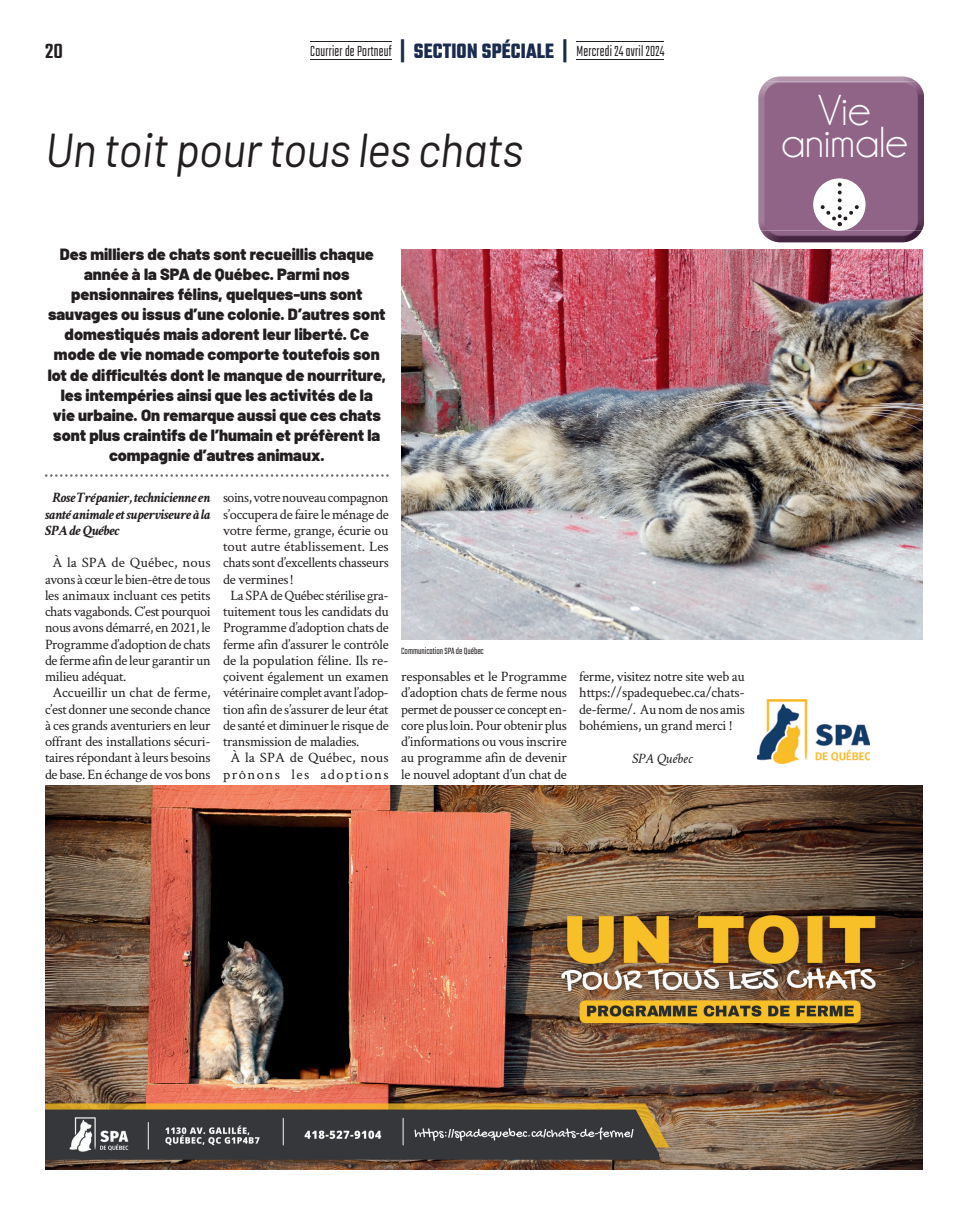
<style>
.page{position:relative;width:968px;height:1215px;background:#fff}
.page>*{position:absolute;margin:0;border:0;box-sizing:border-box;transform-origin:0 0}
.t1{font:italic 47.5px "Barlow";letter-spacing:-.01em;color:#231f20;scale:.95 1}
.t2{font:43.75px/32.5px "Champagne&Limousines";color:#fff;text-align:center}
.t3{font:500 22.5px "Teko";color:#231f20}
.t4{font:900 16.25px/20px "Barlow";color:#231f20;text-align:center}
.t5{font:300 16.25px "Teko";letter-spacing:.02em;color:#231f20;scale:.88 1}
.t6{font:14.38px/16.2px "Crimson Text";letter-spacing:-.02em;color:#231f20;text-align:justify}
.t7{font:italic 700 14.38px/16.2px "Crimson Text";letter-spacing:-.02em;color:#231f20;text-align:justify}
.t8{font:14.38px "Crimson Text";letter-spacing:.01em;color:#231f20}
.t9{font:14.38px "Crimson Text";letter-spacing:.095em;color:#231f20}
.t10{font:italic 14.38px "Crimson Text";color:#231f20}
.t11{font:300 10px "Teko";color:#231f20}
.s1{font-weight:700;font-size:22.5px;color:#1a2b4e}
</style>
<div class="page">
<img style="left:401px;top:249px;width:521px;height:390px">
<svg style="left:45px;top:474px;width:343px;height:3px"></svg>
<img style="left:767px;top:76px;width:149px;height:5px">
<img style="left:761px;top:231px;width:160px;height:11px">
<img style="left:758px;top:81px;width:166px;height:150px">
<svg style="left:813px;top:178px;width:52px;height:53px"></svg>
<img style="left:757px;top:700px;width:112px;height:63px">
<img style="left:45px;top:785px;width:877px;height:385px">
<hr style="left:310px;top:41px;width:81px;height:1px;background:#231f20">
<hr style="left:310px;top:59px;width:81px;height:1px;background:#231f20">
<hr style="left:576px;top:41px;width:88px;height:1px;background:#231f20">
<hr style="left:576px;top:59px;width:88px;height:1px;background:#231f20">
<h3 class="t3" style="left:45px;top:38px;width:20px">20</h3>
<p class="t5" style="left:310px;top:42px;width:404px">Courrier de Portneuf <span class="s1">| SECTION SPÉCIALE |</span> Mercredi 24 avril 2024</p>
<h1 class="t1" style="left:45px;top:115px;width:505px">Un toit pour tous les chats</h1>
<p class="t4" style="left:48px;top:243px;width:340px">Des milliers de chats sont recueillis chaque année à la SPA de Québec. Parmi nos pensionnaires félins, quelques-uns sont sauvages ou issus d’une colonie. D’autres sont domestiqués mais adorent leur liberté. Ce mode de vie nomade comporte toutefois son lot de difficultés dont le manque de nourriture, les intempéries ainsi que les activités de la<br>vie urbaine. On remarque aussi que ces chats sont plus craintifs de l’humain et préfèrent la compagnie d’autres animaux.</p>
<p class="t7" style="left:45px;top:489px;width:167px;text-indent:7px">Rose Trépanier, technicienne en santé animale et superviseure à la SPA de Québec</p>
<p class="t8" style="left:52px;top:553px;width:160px">À la SPA de Québec, nous</p>
<p class="t6" style="left:45px;top:571px;width:167px">avons à cœur le bien-être de tous</p>
<p class="t6" style="left:45px;top:587px;width:167px">les animaux incluant ces petits</p>
<p class="t6" style="left:45px;top:603px;width:167px">chats vagabonds. C’est pourquoi</p>
<p class="t6" style="left:45px;top:619px;width:167px">nous avons démarré, en 2021, le</p>
<p class="t6" style="left:45px;top:636px;width:167px">Programme d’adoption de chats</p>
<p class="t6" style="left:45px;top:652px;width:167px">de ferme afin de leur garantir un</p>
<p class="t6" style="left:45px;top:668px;width:83px">milieu adéquat.</p>
<p class="t6" style="left:52px;top:684px;width:160px">Accueillir un chat de ferme,</p>
<p class="t6" style="left:45px;top:701px;width:167px">c’est donner une seconde chance</p>
<p class="t6" style="left:45px;top:717px;width:167px">à ces grands aventuriers en leur</p>
<p class="t6" style="left:45px;top:733px;width:167px">offrant des installations sécuri-</p>
<p class="t6" style="left:45px;top:749px;width:167px">taires répondant à leurs besoins</p>
<p class="t6" style="left:45px;top:766px;width:167px">de base. En échange de vos bons</p>
<p class="t6" style="left:223px;top:489px;width:167px">soins, votre nouveau compagnon</p>
<p class="t6" style="left:223px;top:506px;width:167px">s’occupera de faire le ménage de</p>
<p class="t6" style="left:223px;top:522px;width:167px">votre ferme, grange, écurie ou</p>
<p class="t6" style="left:223px;top:538px;width:167px">tout autre établissement. Les</p>
<p class="t6" style="left:223px;top:554px;width:167px">chats sont d’excellents chasseurs</p>
<p class="t6" style="left:223px;top:571px;width:72px">de vermines !</p>
<p class="t6" style="left:230px;top:587px;width:160px">La SPA de Québec stérilise gra-</p>
<p class="t6" style="left:223px;top:603px;width:167px">tuitement tous les candidats du</p>
<p class="t6" style="left:223px;top:619px;width:167px">Programme d’adoption chats de</p>
<p class="t6" style="left:223px;top:636px;width:167px">ferme afin d’assurer le contrôle</p>
<p class="t6" style="left:223px;top:652px;width:167px">de la population féline. Ils re-</p>
<p class="t6" style="left:223px;top:668px;width:167px">çoivent également un examen</p>
<p class="t6" style="left:223px;top:684px;width:167px">vétérinaire complet avant l’adop-</p>
<p class="t6" style="left:223px;top:701px;width:167px">tion afin de s’assurer de leur état</p>
<p class="t6" style="left:223px;top:717px;width:167px">de santé et diminuer le risque de</p>
<p class="t6" style="left:223px;top:733px;width:138px">transmission de maladies.</p>
<p class="t8" style="left:230px;top:748px;width:160px">À la SPA de Québec, nous</p>
<p class="t9" style="left:223px;top:764px;width:167px">prônons les adoptions</p>
<p class="t11" style="left:401px;top:645px;width:84px">Communication SPA de Québec</p>
<p class="t6" style="left:401px;top:668px;width:167px">responsables et le Programme d’adoption chats de ferme nous permet de pousser ce concept en&shy;core plus loin. Pour obtenir plus d’informations ou vous inscrire au programme afin de devenir le nouvel adoptant d’un chat de</p>
<p class="t6" style="left:579px;top:668px;width:167px">ferme, visitez notre site web au https://spadequebec.ca/chats&shy;de-ferme/. Au nom de nos amis bohémiens, un grand merci !</p>
<p class="t10" style="left:632px;top:750px;width:62px">SPA Québec</p>
<h2 class="t2" style="left:781px;top:94px;width:128px">Vie animale</h2>
</div>
